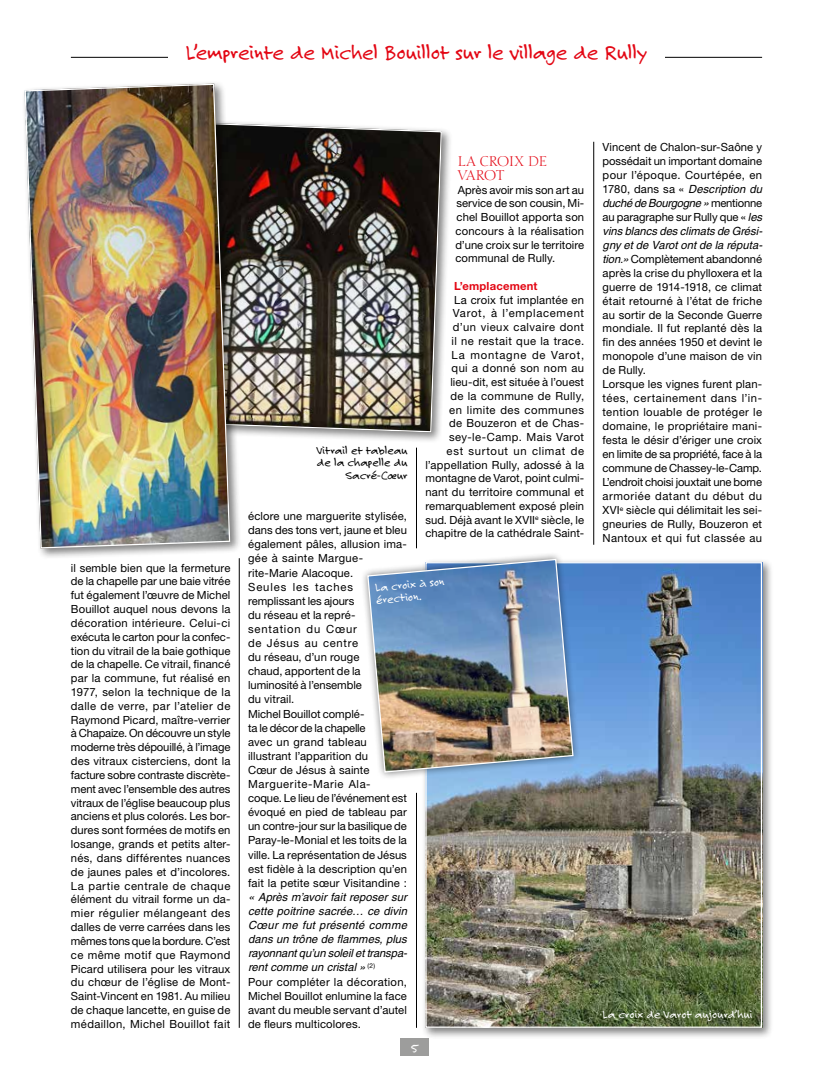
<style>
.page{position:relative;width:833px;height:1081px;background:#fff}
.page>*{position:absolute;margin:0;border:0;box-sizing:border-box;transform-origin:0 0}
.t1{font:22.5px "Felt Tip Roman";letter-spacing:-.01em;color:#e30613}
.t2{font:15px "Felt Tip Roman";color:#fff}
.t3{font:13.75px/13.8px "Calligraphic 810 BT";letter-spacing:-.025em;color:#e30613}
.t4{font:12.5px/12.5px "Felt Tip Roman";letter-spacing:.005em;color:#fff}
.t5{font:12.5px/12.5px "Felt Tip Roman";letter-spacing:-.005em;color:#000;text-align:right}
.t6{font:11.25px/13.9px "Helvetica Neue";letter-spacing:.01em;color:#000;text-align:justify}
.t7{font:italic 11.25px/14.1px "Helvetica";letter-spacing:-.005em;color:#000}
.t8{font:11.25px "Helvetica Neue";letter-spacing:-.01em;color:#000}
.t9{font:700 11.25px "Helvetica Neue";letter-spacing:.02em;color:#e30613}
.s1{font-family:"Helvetica Neue";font-style:normal}
.s2{font-family:"Helvetica";font-style:italic}
</style>
<div class="page">
<hr style="left:71px;top:57px;width:691px;height:1px;background:#000">
<div style="left:400px;top:1038px;width:29px;height:18px;background:#9d9d9c"></div>
<hr style="left:593px;top:142px;width:1px;height:403px;background:#000">
<hr style="left:416px;top:448px;width:1px;height:100px;background:#000">
<hr style="left:416px;top:793px;width:1px;height:235px;background:#000">
<hr style="left:239px;top:558px;width:1px;height:470px;background:#000">
<div style="left:168px;top:43px;width:496px;height:28px;background:#fff"></div>
<div style="left:195px;top:119px;width:258px;height:325px;background:#000;opacity:.5"></div>
<img style="left:241px;top:122px;width:201px;height:311px">
<div style="left:21px;top:80px;width:220px;height:480px;background:#000;opacity:.5"></div>
<img style="left:24px;top:83px;width:207px;height:466px">
<div style="left:421px;top:558px;width:352px;height:481px;background:#000;opacity:.5"></div>
<img style="left:427px;top:564px;width:333px;height:462px">
<div style="left:360px;top:552px;width:221px;height:228px;background:#000;opacity:.5"></div>
<img style="left:366px;top:558px;width:208px;height:215px">
<h1 class="t1" style="left:186px;top:38px;width:463px">L’empreinte de Michel Bouillot sur le village de Rully</h1>
<p class="t6" style="left:71px;top:560px;width:161px">il semble bien que la fermeture de la chapelle par une baie vitrée fut également l’œuvre de Michel Bouillot auquel nous devons la décoration intérieure. Celui-ci exécuta le carton pour la confec&shy;tion du vitrail de la baie gothique de la chapelle. Ce vitrail, financé par la commune, fut réalisé en 1977, selon la technique de la dalle de verre, par l’atelier de Raymond Picard, maître-verrier à Chapaize. On découvre un style moderne très dépouillé, à l’image des vitraux cisterciens, dont la facture sobre contraste discrète&shy;ment avec l’ensemble des autres vitraux de l’église beaucoup plus anciens et plus colorés. Les bor&shy;dures sont formées de motifs en losange, grands et petits alter&shy;nés, dans différentes nuances de jaunes pales et d’incolores.<br>La partie centrale de chaque élément du vitrail forme un da&shy;mier régulier mélangeant des dalles de verre carrées dans les mêmes tons que la bordure. C’est ce même motif que Raymond Picard utilisera pour les vitraux du chœur de l’église de Mont-Saint-Vincent en 1981. Au milieu de chaque lancette, en guise de médaillon, Michel Bouillot fait</p>
<p class="t3" style="left:458px;top:155px;width:91px">LA CROIX DE<br>VAROT</p>
<p class="t6" style="left:455px;top:182px;width:130px">Après avoir mis son art au service de son cousin, Mi&shy;chel Bouillot apporta son concours à la réalisation d’une croix sur le territoire communal de Rully.</p>
<p class="t9" style="left:454px;top:279px;width:85px">L’emplacement</p>
<p class="t6" style="left:425px;top:292px;width:160px;text-align:right">La croix fut implantée en<br>Varot, à l’emplacement<br>d’un vieux calvaire dont<br>il ne restait que la trace.<br>La montagne de Varot,<br>qui a donné son nom au lieu-dit, est située à l’ouest<br>de la commune de Rully,<br>en limite des communes<br>de Bouzeron et de Chas&shy;sey-le-Camp. Mais Varot<br>est surtout un climat de l’appellation Rully, adossé à la montagne de Varot, point culmi&shy;nant du territoire communal et remarquablement exposé plein sud. Déjà avant le XVII<sup>e</sup> siècle, le chapitre de la cathédrale Saint-</p>
<p class="t5" style="left:317px;top:443px;width:92px">Vitrail et tableau de la chapelle du<br>Sacré-Cœur</p>
<p class="t6" style="left:248px;top:509px;width:160px;text-align:left">éclore une marguerite stylisée, dans des tons vert, jaune et bleu également pâles, allusion ima&shy;gée à sainte Margue&shy;rite-Marie Alacoque.<br>Seules les taches remplissant les ajours<br>du réseau et la repré&shy;sentation du Cœur<br>de Jésus au centre<br>du réseau, d’un rouge<br>chaud, apportent de la luminosité à l’ensemble<br>du vitrail.<br>Michel Bouillot complé-<br>ta le décor de la chapelle<br>avec un grand tableau illustrant l’apparition du<br>Cœur de Jésus à sainte<br>Marguerite-Marie Ala&shy;coque. Le lieu de l’événement est évoqué en pied de tableau par un contre-jour sur la basilique de<br>Paray-le-Monial et les toits de la ville. La représentation de Jésus est fidèle à la description qu’en fait la petite sœur Visitandine :</p>
<p class="t7" style="left:248px;top:890px;width:161px;text-align:justify">« Après m’avoir fait reposer sur cette poitrine sacrée… ce divin Cœur me fut présenté comme dans un trône de flammes, plus rayonnant qu’un soleil et transpa&shy;rent comme un cristal » <sup>(2)</sup></p>
<p class="t6" style="left:248px;top:974px;width:160px">Pour compléter la décoration, Michel Bouillot enlumine la face avant du meuble servant d’autel de fleurs multicolores.</p>
<p class="t4" style="left:375px;top:581px;width:71px;rotate:-5deg">La croix à son érection.</p>
<h2 class="t2" style="left:411px;top:1039px;width:8px">5</h2>
<p class="t6" style="left:602px;top:139px;width:161px">Vincent de Chalon-sur-Saône y possédait un important domaine pour l’époque. Courtépée, en</p>
<p class="t7" style="left:602px;top:182px;width:161px"><span class="s1">1780, dans sa «</span> Description du duché de Bourgogne » <span class="s1">mentionne</span></p>
<p class="t8" style="left:602px;top:210px;width:161px">au paragraphe sur Rully que « <span class="s2">les</span></p>
<p class="t7" style="left:602px;top:224px;width:161px">vins blancs des climats de Grési&shy;gny et de Varot ont de la réputa-</p>
<p class="t6" style="left:602px;top:251px;width:161px;text-align:left"><span class="s2">tion.»</span> Complètement abandonné après la crise du phylloxera et la guerre de 1914-1918, ce climat était retourné à l’état de friche au sortir de la Seconde Guerre mondiale. Il fut replanté dès la fin des années 1950 et devint le monopole d’une maison de vin de Rully.<br>Lorsque les vignes furent plan&shy;tées, certainement dans l’in&shy;tention louable de protéger le domaine, le propriétaire mani&shy;festa le désir d’ériger une croix en limite de sa propriété, face à la commune de Chassey-le-Camp.<br>L’endroit choisi jouxtait une borne armoriée datant du début du<br>XVI<sup>e</sup> siècle qui délimitait les sei&shy;gneuries de Rully, Bouzeron et<br>Nantoux et qui fut classée au</p>
<p class="t4" style="left:602px;top:1008px;width:152px">La croix de Varot aujourd’hui</p>
</div>
